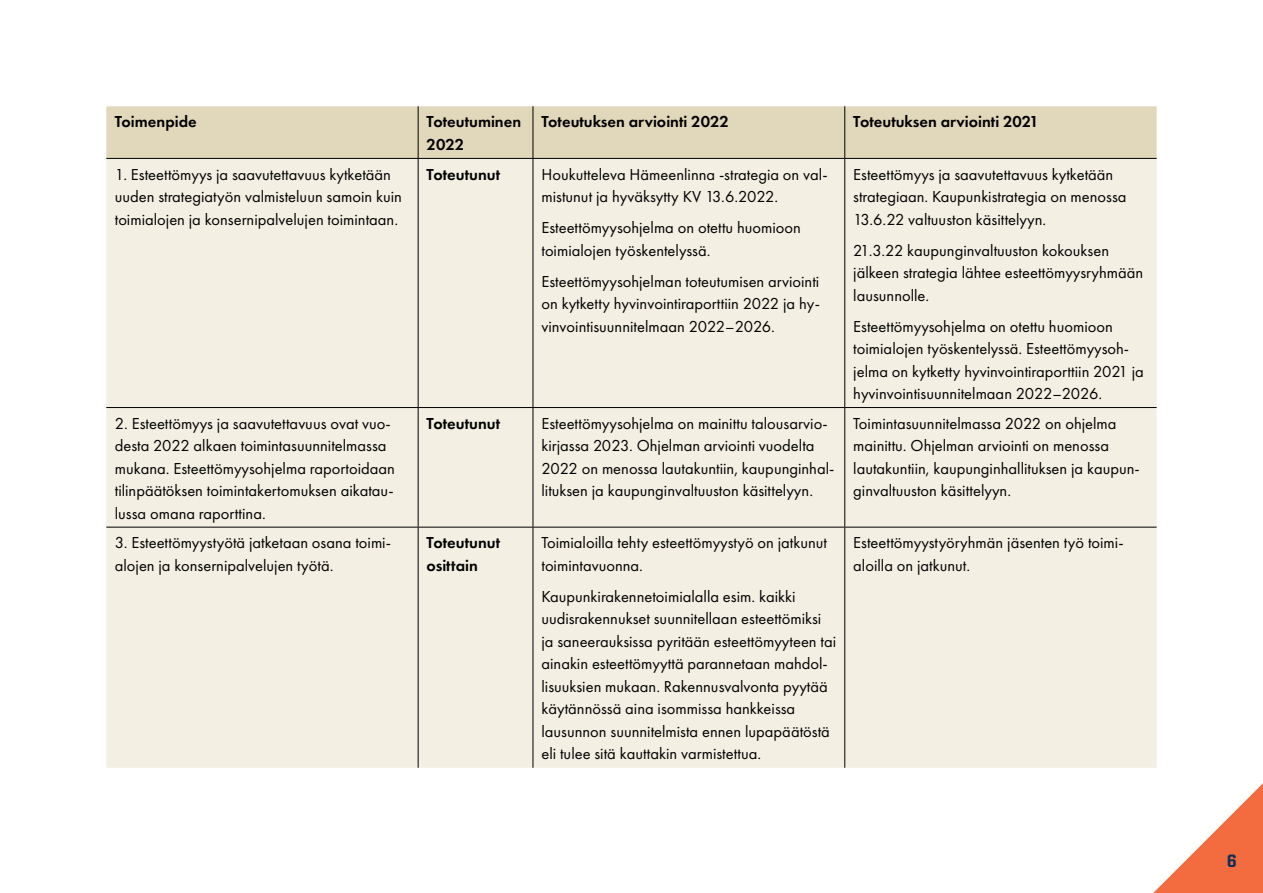
<style>
.page{position:relative;width:1263px;height:893px;background:#fff}
.page>*{position:absolute;margin:0;border:0;box-sizing:border-box;transform-origin:0 0}
.t1{font:800 18px "United Sans Semi Cond";color:#0a2e59}
.Taulukon_leipis{font:16.5px/22.5px "Futura PT";color:#000}
.Taulukon_otsikkorivi{font:600 16.5px/22.5px "Futura PT";color:#000}
</style>
<div class="page">
<svg style="left:1153px;top:783px;width:110px;height:110px"></svg>
<div style="left:106px;top:106px;width:1050px;height:52px;background:#e1d7ba"></div>
<div style="left:106px;top:159px;width:1050px;height:609px;background:#f3efe3"></div>
<hr style="left:418px;top:106px;width:1px;height:52px;background:#000">
<hr style="left:533px;top:106px;width:1px;height:52px;background:#000">
<hr style="left:844px;top:106px;width:1px;height:52px;background:#000">
<hr style="left:106px;top:158px;width:312px;height:1px;background:#000">
<hr style="left:418px;top:158px;width:115px;height:1px;background:#000">
<hr style="left:418px;top:159px;width:1px;height:248px;background:#000">
<hr style="left:533px;top:158px;width:312px;height:1px;background:#000">
<hr style="left:533px;top:159px;width:1px;height:248px;background:#000">
<hr style="left:845px;top:158px;width:311px;height:1px;background:#000">
<hr style="left:844px;top:159px;width:1px;height:248px;background:#000">
<hr style="left:106px;top:407px;width:312px;height:1px;background:#000">
<hr style="left:418px;top:407px;width:115px;height:1px;background:#000">
<hr style="left:418px;top:408px;width:1px;height:119px;background:#000">
<hr style="left:533px;top:407px;width:312px;height:1px;background:#000">
<hr style="left:533px;top:408px;width:1px;height:119px;background:#000">
<hr style="left:845px;top:407px;width:311px;height:1px;background:#000">
<hr style="left:844px;top:408px;width:1px;height:119px;background:#000">
<hr style="left:418px;top:527px;width:1px;height:241px;background:#000">
<hr style="left:533px;top:527px;width:1px;height:241px;background:#000">
<hr style="left:844px;top:527px;width:1px;height:241px;background:#000">
<hr style="left:106px;top:527px;width:312px;height:1px;background:#000">
<hr style="left:418px;top:527px;width:115px;height:1px;background:#000">
<hr style="left:533px;top:527px;width:312px;height:1px;background:#000">
<hr style="left:845px;top:527px;width:311px;height:1px;background:#000">
<p class="Taulukon_otsikkorivi" style="left:115px;top:110px;width:83px">Toimenpide</p>
<p class="Taulukon_otsikkorivi" style="left:427px;top:110px;width:96px">Toteutuminen<br>2022</p>
<p class="Taulukon_otsikkorivi" style="left:541px;top:110px;width:189px">Toteutuksen arviointi 2022</p>
<p class="Taulukon_otsikkorivi" style="left:853px;top:110px;width:187px">Toteutuksen arviointi 2021</p>
<p class="Taulukon_leipis" style="left:115px;top:163px;width:289px">1. Esteettömyys ja saavutettavuus kytketään uuden strategiatyön valmisteluun samoin kuin toimialojen ja konsernipalvelujen toimintaan.</p>
<p class="Taulukon_otsikkorivi" style="left:427px;top:163px;width:75px">Toteutunut</p>
<p class="Taulukon_leipis" style="left:541px;top:163px;width:288px">Houkutteleva Hämeenlinna -strategia on val&shy;mistunut ja hyväksytty KV 13.6.2022.</p>
<p class="Taulukon_leipis" style="left:853px;top:163px;width:275px">Esteettömyys ja saavutettavuus kytketään strategiaan. Kaupunkistrategia on menossa<br>13.6.22 valtuuston käsittelyyn.</p>
<p class="Taulukon_leipis" style="left:853px;top:239px;width:292px">21.3.22 kaupunginvaltuuston kokouksen jälkeen strategia lähtee esteettömyysryhmään lausunnolle.</p>
<p class="Taulukon_leipis" style="left:853px;top:315px;width:292px">Esteettömyysohjelma on otettu huomioon toimialojen työskentelyssä. Esteettömyysoh&shy;jelma on kytketty hyvinvointiraporttiin 2021 ja hyvinvointisuunnitelmaan 2022–2026.</p>
<p class="Taulukon_leipis" style="left:541px;top:216px;width:261px">Esteettömyysohjelma on otettu huomioon toimialojen työskentelyssä.</p>
<p class="Taulukon_leipis" style="left:541px;top:270px;width:280px;text-align:justify">Esteettömyysohjelman toteutumisen arviointi on kytketty hyvinvointiraporttiin 2022 ja hy&shy;vinvointisuunnitelmaan 2022–2026.</p>
<p class="Taulukon_leipis" style="left:115px;top:412px;width:282px">2. Esteettömyys ja saavutettavuus ovat vuo&shy;desta 2022 alkaen toimintasuunnitelmassa mukana. Esteettömyysohjelma raportoidaan tilinpäätöksen toimintakertomuksen aikatau&shy;lussa omana raporttina.</p>
<p class="Taulukon_otsikkorivi" style="left:427px;top:412px;width:75px">Toteutunut</p>
<p class="Taulukon_leipis" style="left:541px;top:412px;width:294px">Esteettömyysohjelma on mainittu talousarvio&shy;kirjassa 2023. Ohjelman arviointi vuodelta 2022 on menossa lautakuntiin, kaupunginhal&shy;lituksen ja kaupunginvaltuuston käsittelyyn.</p>
<p class="Taulukon_leipis" style="left:853px;top:412px;width:288px">Toimintasuunnitelmassa 2022 on ohjelma mainittu. Ohjelman arviointi on menossa lautakuntiin, kaupunginhallituksen ja kaupun&shy;ginvaltuuston käsittelyyn.</p>
<p class="Taulukon_leipis" style="left:115px;top:531px;width:278px">3. Esteettömyystyötä jatketaan osana toimi&shy;alojen ja konsernipalvelujen työtä.</p>
<p class="Taulukon_otsikkorivi" style="left:427px;top:531px;width:75px">Toteutunut osittain</p>
<p class="Taulukon_leipis" style="left:541px;top:531px;width:287px">Toimialoilla tehty esteettömyystyö on jatkunut toimintavuonna.</p>
<p class="Taulukon_leipis" style="left:541px;top:585px;width:296px">Kaupunkirakennetoimialalla esim. kaikki uudisrakennukset suunnitellaan esteettömiksi ja saneerauksissa pyritään esteettömyyteen tai ainakin esteettömyyttä parannetaan mahdol&shy;lisuuksien mukaan. Rakennusvalvonta pyytää käytännössä aina isommissa hankkeissa lausunnon suunnitelmista ennen lupapäätöstä eli tulee sitä kauttakin varmistettua.</p>
<p class="Taulukon_leipis" style="left:853px;top:531px;width:272px">Esteettömyystyöryhmän jäsenten työ toimi&shy;aloilla on jatkunut.</p>
<p class="t1" style="left:1227px;top:852px;width:11px">6</p>
</div>
